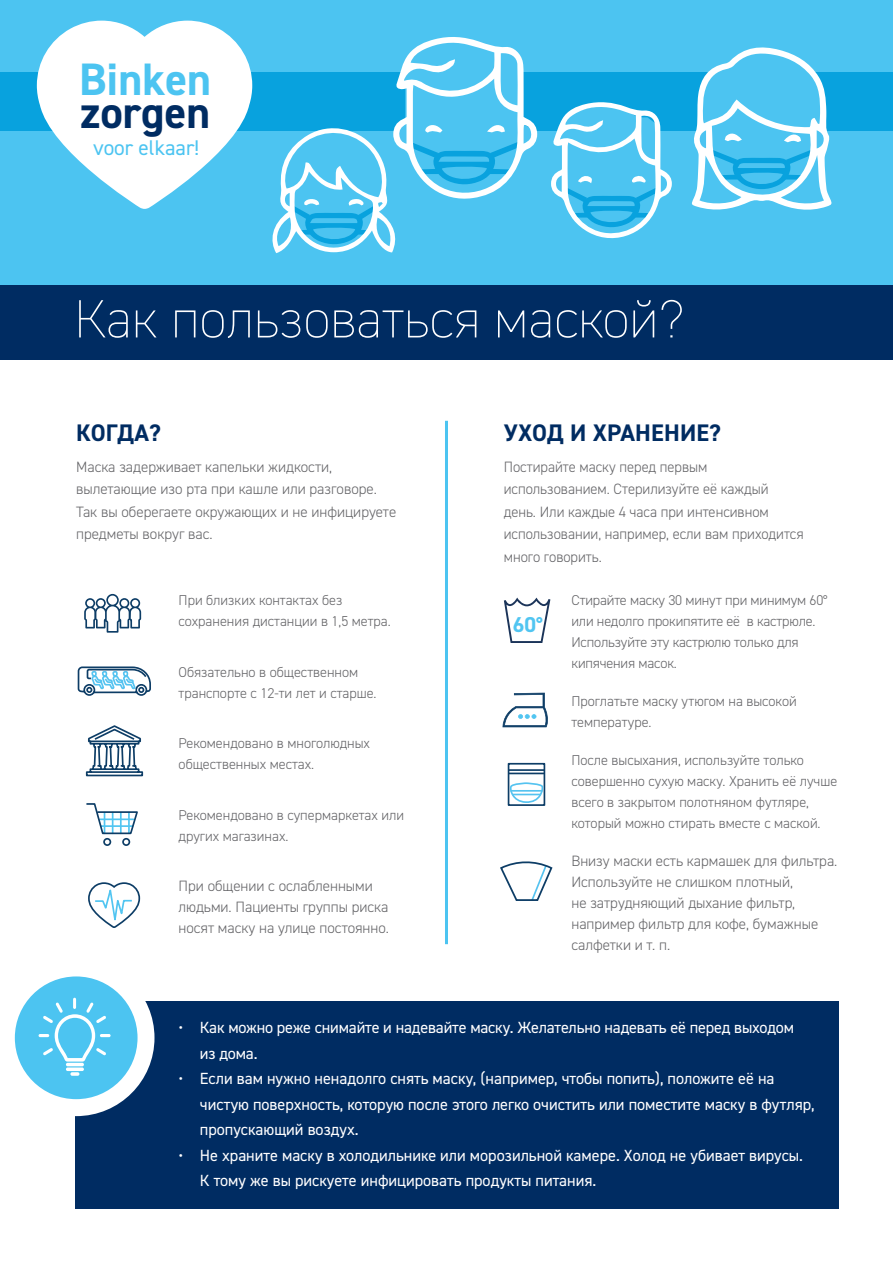
<style>
.page{position:relative;width:893px;height:1263px;background:#fff}
.page>*{position:absolute;margin:0;border:0;box-sizing:border-box;transform-origin:0 0}
.t1{font:200 54px "DIN2014";color:#fff}
.t2{font:700 45.6px "DIN2014";color:#4cc4f1}
.t3{font:700 45.15px "DIN2014";color:#002c62}
.t4{font:700 24px "DIN2014";letter-spacing:.01em;color:#002c62}
.t5{font:700 21.6px "DIN2014";color:#51c5f1}
.t6{font:21.3px "DIN2014";color:#4cc4f1}
.t7{font:16.2px/25.5px "DIN2014";color:#fff}
.t8{font:300 15px/22.5px "DIN2014";color:#636366}
.t9{font:300 14.25px/21px "DIN2014";color:#636366}
</style>
<div class="page">
<div style="left:0;top:0;width:893px;height:285px;background:#4cc4f1"></div>
<div style="left:0;top:285px;width:893px;height:75px;background:#002c62"></div>
<div style="left:0;top:72px;width:893px;height:59px;background:#08a2de"></div>
<svg style="left:37px;top:21px;width:215px;height:188px"></svg>
<hr style="left:445px;top:421px;width:3px;height:523px;background:#4cc4f1">
<svg style="left:551px;top:102px;width:121px;height:137px"></svg>
<svg style="left:272px;top:37px;width:265px;height:216px"></svg>
<svg style="left:691px;top:47px;width:141px;height:163px"></svg>
<div style="left:76px;top:1001px;width:763px;height:208px;background:#002c62"></div>
<svg style="left:84px;top:594px;width:57px;height:39px"></svg>
<svg style="left:77px;top:666px;width:74px;height:30px"></svg>
<svg style="left:85px;top:725px;width:59px;height:52px"></svg>
<div style="left:103px;top:838px;width:8px;height:8px;border:2px solid #0d3d66;border-radius:50%"></div>
<div style="left:122px;top:838px;width:8px;height:8px;border:2px solid #0d3d66;border-radius:50%"></div>
<svg style="left:86px;top:803px;width:52px;height:32px"></svg>
<svg style="left:88px;top:882px;width:53px;height:46px"></svg>
<svg style="left:504px;top:598px;width:46px;height:45px"></svg>
<svg style="left:502px;top:693px;width:46px;height:34px"></svg>
<div style="left:508px;top:763px;width:37px;height:43px;border:2px solid #0d3d66"></div>
<hr style="left:508px;top:769px;width:37px;height:2px;background:#0d3d66">
<hr style="left:508px;top:773px;width:37px;height:1px;background:#0d3d66">
<svg style="left:507px;top:781px;width:36px;height:23px"></svg>
<svg style="left:500px;top:861px;width:53px;height:40px"></svg>
<svg style="left:14px;top:976px;width:140px;height:140px"></svg>
<h2 class="t2" style="left:79px;top:49px;width:134px">Binken</h2>
<h3 class="t3" style="left:80px;top:83px;width:131px">zorgen</h3>
<h3 class="t6" style="left:93px;top:135px;width:108px">voor elkaar!</h3>
<h1 class="t1" style="left:74px;top:286px;width:612px">Как пользоваться маской?</h1>
<h3 class="t4" style="left:76px;top:416px;width:86px">КОГДА?</h3>
<p class="t8" style="left:76px;top:455px;width:322px">Маска задерживает капельки жидкости, вылетающие изо рта при кашле или разговоре.<br>Так вы оберегаете окружающих и не инфицируете предметы вокруг вас.</p>
<p class="t9" style="left:179px;top:590px;width:214px">При близких контактах без сохранения дистанции в 1,5 метра.</p>
<p class="t9" style="left:179px;top:661px;width:200px">Обязательно в общественном транспорте с 12-ти лет и старше.</p>
<p class="t9" style="left:179px;top:733px;width:193px">Рекомендовано в многолюдных общественных местах.</p>
<p class="t9" style="left:179px;top:804px;width:227px">Рекомендовано в супермаркетах или других магазинах.</p>
<p class="t8" style="left:179px;top:875px;width:212px;line-height:21px">При общении с ослабленными людьми. Пациенты группы риска носят маску на улице постоянно.</p>
<h3 class="t4" style="left:504px;top:416px;width:219px">УХОД И ХРАНЕНИЕ?</h3>
<p class="t8" style="left:504px;top:455px;width:301px">Постирайте маску перед первым использованием. Стерилизуйте её каждый день. Или каждые 4 часа при интенсивном использовании, например, если вам приходится много говорить.</p>
<h3 class="t5" style="left:513px;top:610px;width:31px">60°</h3>
<p class="t9" style="left:571px;top:590px;width:258px">Стирайте маску 30 минут при минимум 60° или недолго прокипятите её в кастрюле.<br>Используйте эту кастрюлю только для кипячения масок.</p>
<p class="t9" style="left:571px;top:691px;width:227px">Проглатьте маску утюгом на высокой температуре.</p>
<p class="t9" style="left:571px;top:750px;width:267px">После высыхания, используйте только совершенно сухую маску. Хранить её лучше всего в закрытом полотняном футляре, который можно стирать вместе с маской.</p>
<p class="t8" style="left:571px;top:850px;width:267px;line-height:21px">Внизу маски есть кармашек для фильтра.<br>Используйте не слишком плотный,<br>не затрудняющий дыхание фильтр, например фильтр для кофе, бумажные салфетки и т. п.</p>
<p class="t7" style="left:200px;top:1015px;width:596px;text-indent:-21px">• Как можно реже снимайте и надевайте маску. Желательно надевать её перед выходом из дома.</p>
<p class="t7" style="left:200px;top:1066px;width:616px;text-indent:-21px">• Если вам нужно ненадолго снять маску, (например, чтобы попить), положите её на чистую поверхность, которую после этого легко очистить или поместите маску в футляр, пропускающий воздух.</p>
<p class="t7" style="left:200px;top:1142px;width:605px;text-indent:-21px">• Не храните маску в холодильнике или морозильной камере. Холод не убивает вирусы.<br>К тому же вы рискуете инфицировать продукты питания.</p>
</div>
